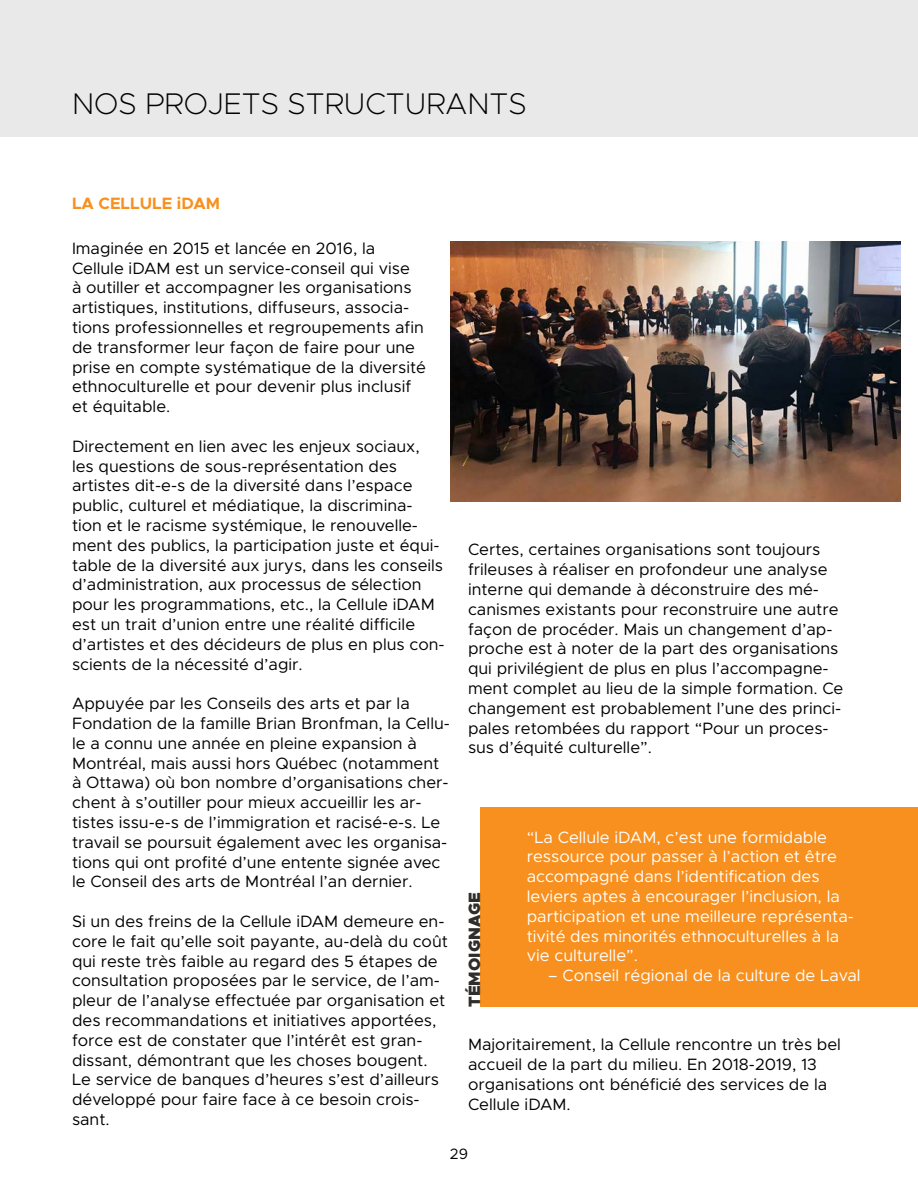
<style>
.page{position:relative;width:918px;height:1188px;background:#fff}
.page>*{position:absolute;margin:0;border:0;box-sizing:border-box;transform-origin:0 0}
.t1{font:200 30px "Metropolis";color:#000}
.t2{font:16.5px/19.8px "Metropolis";color:#000}
.t3{font:16.5px/19.8px "Metropolis";color:#fff}
.t4{font:700 16.5px "Metropolis";color:#f7901e}
.t5{font:900 16.5px "Metropolis";color:#2f2e2c}
.t6{font:15px "Metropolis";color:#000}
</style>
<div class="page">
<div style="left:0;top:1px;width:918px;height:136px;background:#e9e9ea"></div>
<img style="left:450px;top:241px;width:450px;height:261px">
<div style="left:480px;top:807px;width:438px;height:200px;background:#f7901e"></div>
<h1 class="t1" style="left:72px;top:85px;width:456px">NOS PROJETS STRUCTURANTS</h1>
<p class="t4" style="left:72px;top:193px;width:150px">LA CELLULE iDAM</p>
<p class="t2" style="left:72px;top:238px;width:356px">Imaginée en 2015 et lancée en 2016, la Cellule iDAM est un service-conseil qui vise<br>à outiller et accompagner les organisations artistiques, institutions, diffuseurs, associa&shy;tions professionnelles et regroupements afin de transformer leur façon de faire pour une prise en compte systématique de la diversité ethnoculturelle et pour devenir plus inclusif et équitable.</p>
<p class="t2" style="left:72px;top:436px;width:374px">Directement en lien avec les enjeux sociaux, les questions de sous-représentation des artistes dit-e-s de la diversité dans l’espace public, culturel et médiatique, la discrimina&shy;tion et le racisme systémique, le renouvelle&shy;ment des publics, la participation juste et équi&shy;table de la diversité aux jurys, dans les conseils d’administration, aux processus de sélection pour les programmations, etc., la Cellule iDAM est un trait d’union entre une réalité difficile d’artistes et des décideurs de plus en plus con&shy;scients de la nécessité d’agir.</p>
<p class="t2" style="left:72px;top:694px;width:379px">Appuyée par les Conseils des arts et par la Fondation de la famille Brian Bronfman, la Cellu&shy;le a connu une année en pleine expansion à Montréal, mais aussi hors Québec (notamment à Ottawa) où bon nombre d’organisations cher&shy;chent à s’outiller pour mieux accueillir les ar&shy;tistes issu-e-s de l’immigration et racisé-e-s. Le travail se poursuit également avec les organisa&shy;tions qui ont profité d’une entente signée avec le Conseil des arts de Montréal l’an dernier.</p>
<p class="t2" style="left:72px;top:911px;width:377px">Si un des freins de la Cellule iDAM demeure en&shy;core le fait qu’elle soit payante, au-delà du coût qui reste très faible au regard des 5 étapes de consultation proposées par le service, de l’am&shy;pleur de l’analyse effectuée par organisation et des recommandations et initiatives apportées, force est de constater que l’intérêt est gran&shy;dissant, démontrant que les choses bougent.<br>Le service de banques d’heures s’est d’ailleurs développé pour faire face à ce besoin crois&shy;sant.</p>
<p class="t2" style="left:468px;top:540px;width:377px">Certes, certaines organisations sont toujours frileuses à réaliser en profondeur une analyse interne qui demande à déconstruire des mé&shy;canismes existants pour reconstruire une autre façon de procéder. Mais un changement d’ap&shy;proche est à noter de la part des organisations qui privilégient de plus en plus l’accompagne&shy;ment complet au lieu de la simple formation. Ce changement est probablement l’une des princi&shy;pales retombées du rapport “Pour un proces&shy;sus d’équité culturelle”.</p>
<p class="t5" style="left:464px;top:1007px;width:116px;rotate:-90deg">TÉMOIGNAGE</p>
<p class="t3" style="left:527px;top:827px;width:329px">“La Cellule iDAM, c’est une formidable ressource pour passer à l’action et être accompagné dans l’identification des leviers aptes à encourager l’inclusion, la participation et une meilleure représenta&shy;tivité des minorités ethnoculturelles à la vie culturelle”.</p>
<p class="t3" style="left:548px;top:966px;width:314px">– Conseil régional de la culture de Laval</p>
<p class="t2" style="left:468px;top:1035px;width:375px">Majoritairement, la Cellule rencontre un très bel accueil de la part du milieu. En 2018-2019, 13 organisations ont bénéficié des services de la Cellule iDAM.</p>
<p class="t6" style="left:450px;top:1144px;width:20px">29</p>
</div>
